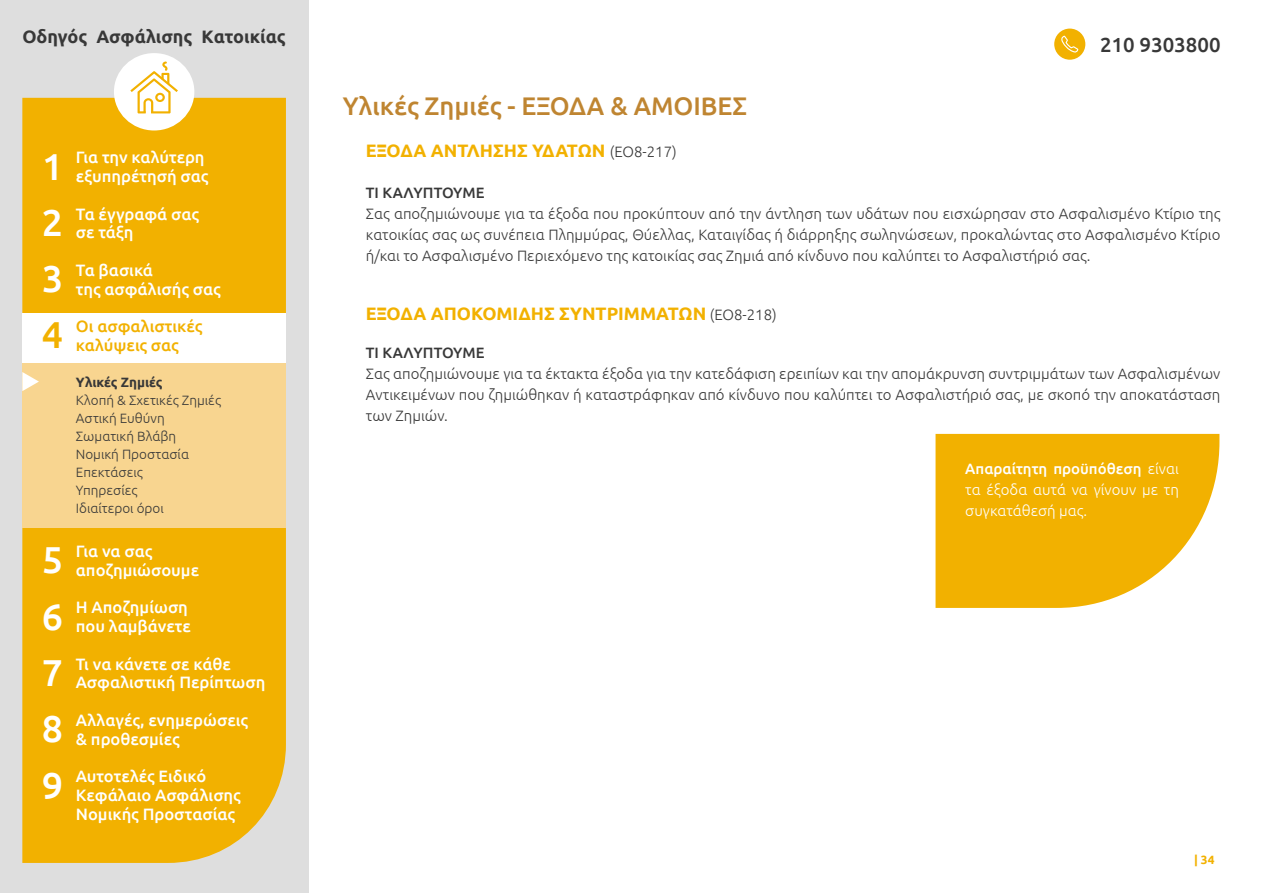
<style>
.page{position:relative;width:1263px;height:893px;background:#fff}
.page>*{position:absolute;margin:0;border:0;box-sizing:border-box;transform-origin:0 0}
.t1{font:500 37.5px/56.2px "Ubuntu";color:#fff;text-align:justify}
.t2{font:500 37.5px "Ubuntu";color:#f2b100}
.t3{font:500 25.5px "Ubuntu";color:#bf8531}
.t4{font:500 20.4px "Ubuntu";color:#383838}
.t5{font:700 18px "Ubuntu";color:#f2b100}
.t6{font:700 18px "Ubuntu";color:#383838}
.t7{font:500 16.5px/18.8px "Ubuntu";color:#fff}
.t8{font:500 16.5px/18.8px "Ubuntu";color:#f2b100}
.t9{font:300 15px/21px "Ubuntu";color:#383838;text-align:justify}
.t10{font:300 15px/21px "Ubuntu";color:#fff;text-align:justify}
.t11{font:500 15px "Ubuntu";color:#383838}
.t12{font:300 13.5px/18px "Ubuntu";color:#383838}
.t13{font:700 13.5px "Ubuntu";color:#383838}
.t14{font:700 12px "Ubuntu";color:#f2b100}
.s1{font-weight:300;font-size:15px;color:#383838}
.s2{font-weight:500}
</style>
<div class="page">
<div style="left:0;top:0;width:308px;height:893px;background:#dedede"></div>
<div style="left:22px;top:98px;width:264px;height:765px;background:#f2b100"></div>
<div style="left:114px;top:53px;width:80px;height:77px;background:#fff;border-radius:50%"></div>
<svg style="left:130px;top:62px;width:48px;height:51px"></svg>
<div style="left:1054px;top:29px;width:31px;height:31px;background:#f2b100;border-radius:50%"></div>
<svg style="left:1061px;top:35px;width:18px;height:18px"></svg>
<svg style="left:935px;top:434px;width:284px;height:174px;fill:#f2b100"></svg>
<div style="left:22px;top:363px;width:264px;height:164px;background:#f8d590"></div>
<div style="left:22px;top:313px;width:264px;height:50px;background:#fff"></div>
<svg style="left:22px;top:372px;width:17px;height:19px"></svg>
<p class="t6" style="left:22px;top:25px;width:265px">Oδηγός Ασφάλισης Kατοικίας</p>
<h3 class="t4" style="left:1100px;top:32px;width:122px">210 9303800</h3>
<h1 class="t1" style="left:42px;top:137px;width:23px">1<br>2<br>3</h1>
<h1 class="t2" style="left:42px;top:311px;width:23px">4</h1>
<h1 class="t1" style="left:42px;top:531px;width:23px">5<br>6<br>7<br>8<br>9</h1>
<p class="t7" style="left:76px;top:148px;width:134px">Για την καλύτερη εξυπηρέτησή σας</p>
<p class="t7" style="left:76px;top:204px;width:125px">Τα έγγραφά σας σε τάξη</p>
<p class="t7" style="left:76px;top:260px;width:146px">Τα βασικά<br>της ασφάλισής σας</p>
<p class="t8" style="left:76px;top:316px;width:128px">Οι ασφαλιστικές καλύψεις σας</p>
<p class="t13" style="left:76px;top:374px;width:88px">Υλικές Ζημιές</p>
<p class="t12" style="left:76px;top:391px;width:147px">Κλοπή &amp; Σχετικές Ζημιές<br>Αστική Ευθύνη<br>Σωματική Βλάβη<br>Νομική Προστασία<br>Επεκτάσεις<br>Υπηρεσίες<br>Ιδιαίτεροι όροι</p>
<p class="t7" style="left:76px;top:541px;width:125px">Για να σας αποζημιώσουμε</p>
<p class="t7" style="left:76px;top:598px;width:116px">Η Aποζημίωση που λαμβάνετε</p>
<p class="t7" style="left:76px;top:654px;width:191px">Τι να κάνετε σε κάθε<br>Ασφαλιστική Περίπτωση</p>
<p class="t7" style="left:76px;top:710px;width:174px">Αλλαγές, ενημερώσεις &amp; προθεσμίες</p>
<p class="t7" style="left:76px;top:766px;width:166px">Αυτοτελές Ειδικό<br>Κεφάλαιο Ασφάλισης<br>Νομικής Προστασίας</p>
<h2 class="t3" style="left:343px;top:89px;width:406px">Υλικές Ζημιές - ΕΞΟΔΑ &amp; ΑΜΟΙΒΕΣ</h2>
<p class="t5" style="left:366px;top:140px;width:312px">ΕΞΟΔΑ ΑΝΤΛΗΣΗΣ ΥΔΑΤΩΝ <span class="s1">(ΕΟ8-217)</span></p>
<p class="t11" style="left:366px;top:183px;width:120px">ΤΙ ΚΑΛΥΠΤΟΥΜΕ</p>
<p class="t9" style="left:366px;top:202px;width:856px">Σας αποζημιώνουμε για τα έξοδα που προκύπτουν από την άντληση των υδάτων που εισχώρησαν στο Ασφαλισμένο Κτίριο της κατοικίας σας ως συνέπεια Πλημμύρας, Θύελλας, Καταιγίδας ή διάρρηξης σωληνώσεων, προκαλώντας στο Ασφαλισμένο Κτίριο ή/και το Ασφαλισμένο Περιεχόμενο της κατοικίας σας Ζημιά από κίνδυνο που καλύπτει το Ασφαλιστήριό σας.</p>
<p class="t5" style="left:366px;top:303px;width:412px">ΕΞΟΔΑ ΑΠΟΚΟΜΙΔΗΣ ΣΥΝΤΡΙΜΜΑΤΩΝ <span class="s1">(ΕΟ8-218)</span></p>
<p class="t11" style="left:366px;top:343px;width:120px">ΤΙ ΚΑΛΥΠΤΟΥΜΕ</p>
<p class="t9" style="left:366px;top:363px;width:856px">Σας αποζημιώνουμε για τα έκτακτα έξοδα για την κατεδάφιση ερειπίων και την απομάκρυνση συντριμμάτων των Ασφαλισμένων Αντικειμένων που ζημιώθηκαν ή καταστράφηκαν από κίνδυνο που καλύπτει το Ασφαλιστήριό σας, με σκοπό την αποκατάσταση των Ζημιών.</p>
<p class="t10" style="left:965px;top:458px;width:215px"><span class="s2">Απαραίτητη προϋπόθεση</span> είναι τα έξοδα αυτά να γίνουν με τη συγκατάθεσή μας.</p>
<p class="t14" style="left:1194px;top:853px;width:22px">| 34</p>
</div>
